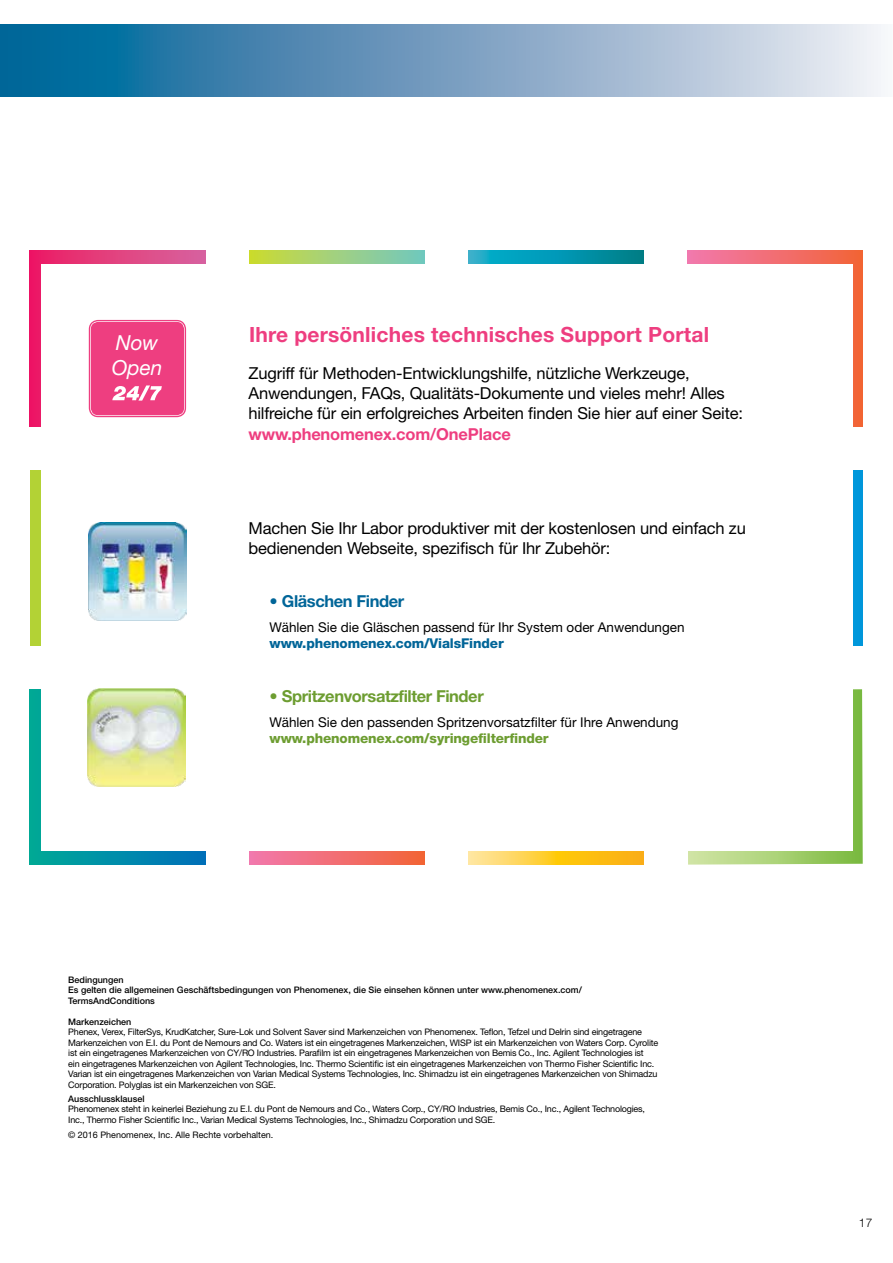
<style>
.page{position:relative;width:893px;height:1263px;background:#fff}
.page>*{position:absolute;margin:0;border:0;box-sizing:border-box;transform-origin:0 0}
.t1{font:700 21px "Helvetica Neue LT Std";letter-spacing:.01em;color:#ee3e80}
.t2{font:italic 20.7px/24.9px "Helvetica Neue LT Std";color:#fff}
.t3{font:16.5px/20.4px "Helvetica Neue LT Std";letter-spacing:-.01em;color:#000}
.t4{font:700 16.5px "Helvetica Neue LT Std";letter-spacing:-.025em;color:#6d9d31}
.t5{font:700 16.5px "Helvetica Neue LT Std";letter-spacing:-.01em;color:#ee3e80}
.t6{font:700 16.5px "Helvetica Neue LT Std";letter-spacing:-.025em;color:#006598}
.t7{font:13.5px "Helvetica Neue LT Std";color:#000}
.t8{font:800 13.5px "Helvetica Neue LT Std";letter-spacing:-.01em;color:#6d9d31}
.t9{font:800 13.5px "Helvetica Neue LT Std";letter-spacing:-.01em;color:#006598}
.t10{font:300 12px "Helvetica Neue LT Std";color:#000}
.t11{font:9px/10.5px "Helvetica Neue LT Std";letter-spacing:-.02em;color:#000}
.t12{font:500 9px/10.5px "Helvetica Neue LT Std";color:#000}
.t13{font:9px "Helvetica Neue LT Std";color:#000}
.s1{font-family:"Avenir";font-weight:900}
</style>
<div class="page">
<div style="left:30px;top:470px;width:175px;height:175px;background:#b3d235"></div>
<div style="left:249px;top:251px;width:175px;height:175px;background:linear-gradient(to right,#ceda34,#72c7c4)"></div>
<div style="left:30px;top:689px;width:175px;height:176px;background:linear-gradient(to right,#00a997,#006fba)"></div>
<div style="left:687px;top:470px;width:176px;height:175px;background:#0097db"></div>
<div style="left:30px;top:251px;width:175px;height:175px;background:linear-gradient(to right,#ec1c63,#d7659e)"></div>
<div style="left:249px;top:689px;width:175px;height:176px;background:linear-gradient(to right,#f279ae,#f26437)"></div>
<svg style="left:468px;top:851px;width:176px;height:14px;background:#fdca39"></svg>
<svg style="left:688px;top:689px;width:175px;height:176px;background:#a0cd6f"></svg>
<svg style="left:468px;top:251px;width:176px;height:13px;background:#0597af"></svg>
<div style="left:687px;top:251px;width:176px;height:175px;background:linear-gradient(to right,#f279ae,#f26437)"></div>
<div style="left:41px;top:264px;width:812px;height:586px;background:#fff"></div>
<img style="left:89px;top:522px;width:98px;height:99px">
<img style="left:88px;top:688px;width:97px;height:98px">
<div style="left:91px;top:322px;width:93px;height:93px;background:#ee3e80;border-radius:7px"></div>
<svg style="left:112px;top:385px;width:50px;height:16px"></svg>
<div style="left:89px;top:320px;width:97px;height:97px;border:1px solid #ee3e80;border-radius:9px"></div>
<div style="left:91px;top:323px;width:92px;height:91px;border:1px solid #ee3e80;border-radius:6px"></div>
<svg style="left:1px;top:25px;width:880px;height:71px;background:#72a1c1"></svg>
<hr style="left:0;top:25px;width:1px;height:71px;background:#006698">
<h2 class="t2" style="left:112px;top:330px;width:52px">Now<br>Open</h2>
<h1 class="t1" style="left:249px;top:321px;width:462px">Ihre persönliches technisches Support Portal</h1>
<h3 class="t3" style="left:248px;top:362px;width:496px">Zugriff für Methoden-Entwicklungshilfe, nützliche Werkzeuge,<br>Anwendungen, FAQs, Qualitäts-Dokumente und vieles mehr! Alles hilfreiche für ein erfolgreiches Arbeiten finden Sie hier auf einer Seite:</h3>
<h3 class="t5" style="left:248px;top:424px;width:264px">www.phenomenex.com/OnePlace</h3>
<h3 class="t3" style="left:248px;top:518px;width:499px;line-height:19.8px">Machen Sie Ihr Labor produktiver mit der kostenlosen und einfach zu bedienenden Webseite, spezifisch für Ihr Zubehör:</h3>
<h3 class="t6" style="left:270px;top:591px;width:136px"><span class="s1">•</span> Gläschen Finder</h3>
<h3 class="t7" style="left:270px;top:619px;width:416px">Wählen Sie die Gläschen passend für Ihr System oder Anwendungen</h3>
<h3 class="t9" style="left:270px;top:636px;width:236px">www.phenomenex.com/VialsFinder</h3>
<h3 class="t4" style="left:270px;top:686px;width:216px"><span class="s1">•</span> Spritzenvorsatzfilter Finder</h3>
<h3 class="t7" style="left:270px;top:714px;width:410px">Wählen Sie den passenden Spritzenvorsatzfilter für Ihre Anwendung</h3>
<h3 class="t8" style="left:270px;top:730px;width:281px">www.phenomenex.com/syringefilterfinder</h3>
<p class="t12" style="left:68px;top:974px;width:515px">Bedingungen<br>Es gelten die allgemeinen Geschäftsbedingungen von Phenomenex, die Sie einsehen können unter www.phenomenex.com/<br>TermsAndConditions</p>
<p class="t12" style="left:68px;top:1016px;width:65px">Markenzeichen</p>
<p class="t11" style="left:68px;top:1027px;width:592px">Phenex, Verex, FilterSys, KrudKatcher, Sure-Lok und Solvent Saver sind Markenzeichen von Phenomenex. Teflon, Tefzel und Delrin sind eingetragene Markenzeichen von E.I. du Pont de Nemours and Co. Waters ist ein eingetragenes Markenzeichen, WISP ist ein Markenzeichen von Waters Corp. Cyrolite ist ein eingetragenes Markenzeichen von CY/RO Industries. Parafilm ist ein eingetragenes Markenzeichen von Bemis Co., Inc. Agilent Technologies ist<br>ein eingetragenes Markenzeichen von Agilent Technologies, Inc. Thermo Scientific ist ein eingetragenes Markenzeichen von Thermo Fisher Scientific Inc.<br>Varian ist ein eingetragenes Markenzeichen von Varian Medical Systems Technologies, Inc. Shimadzu ist ein eingetragenes Markenzeichen von Shimadzu Corporation. Polyglas ist ein Markenzeichen von SGE.</p>
<p class="t12" style="left:68px;top:1093px;width:78px">Ausschlussklausel</p>
<p class="t11" style="left:68px;top:1103px;width:578px">Phenomenex steht in keinerlei Beziehung zu E.I. du Pont de Nemours and Co., Waters Corp., CY/RO Industries, Bemis Co., Inc., Agilent Technologies,<br>Inc., Thermo Fisher Scientific Inc., Varian Medical Systems Technologies, Inc., Shimadzu Corporation und SGE.</p>
<p class="t13" style="left:68px;top:1129px;width:207px">© 2016 Phenomenex, Inc. Alle Rechte vorbehalten.</p>
<h3 class="t10" style="left:859px;top:1216px;width:15px">17</h3>
</div>
